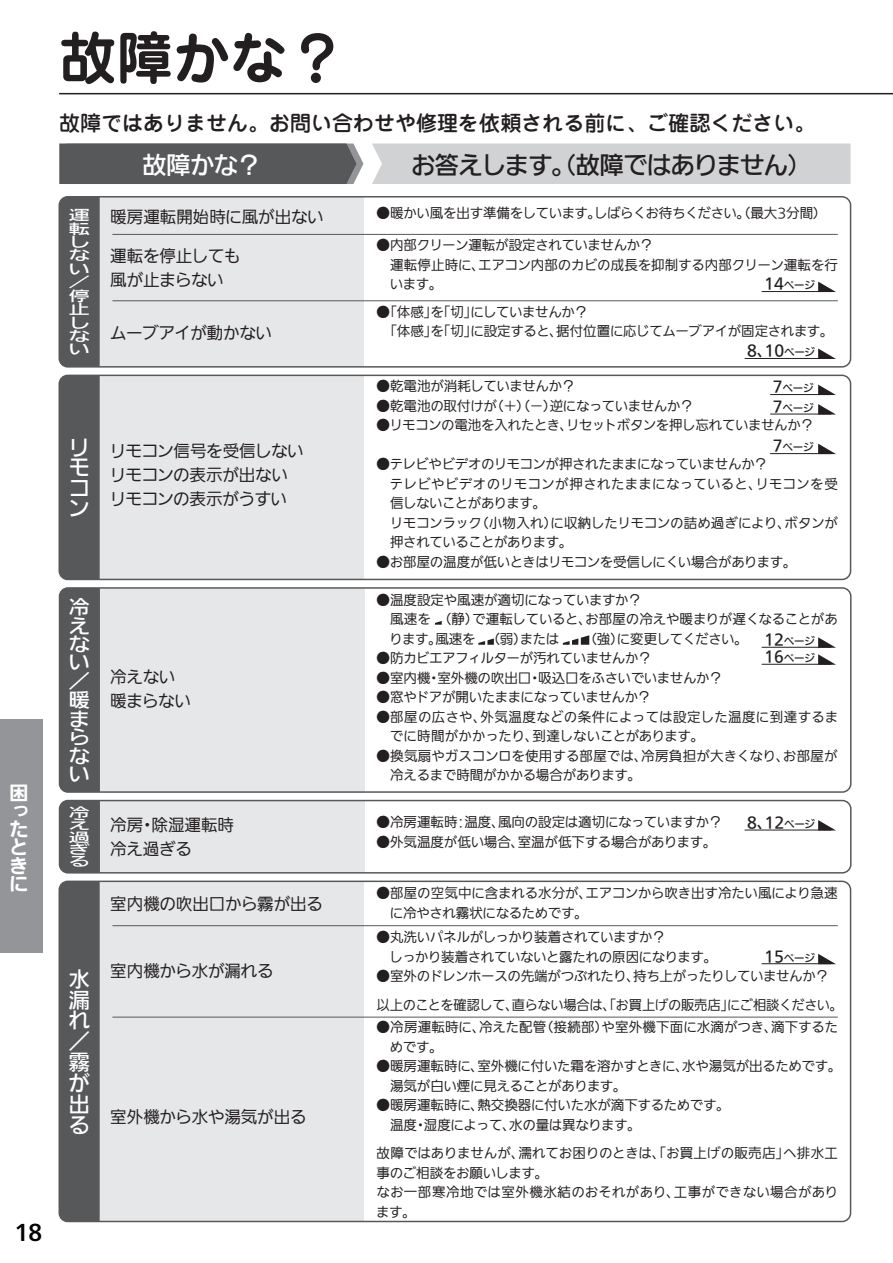
<style>
.page{position:relative;width:893px;height:1263px;background:#fff}
.page>*{position:absolute;margin:0;border:0;box-sizing:border-box;transform-origin:0 0}
.t1{font:57px "Jun 501 Bold 90 pv RKSJ H";color:#231f20}
.t2{font:24px "Iwa UD Go Dsp Pro Md 90 pv RKSJ H";letter-spacing:-.02em;color:#231f20}
.t3{font:24px "Iwa UD Go Dsp Pro Md 90 pv RKSJ H";color:#fff}
.t4{font:21px "Jun 34 Medium 90 pv RKSJ H";color:#231f20}
.t5{font:21px/20.9px "Iwa UD Go Dsp Pro Md 90 pv RKSJ H";color:#fff;text-align:justify}
.t6{font:21px "Iwa UD Go Dsp Pro Bd 90 pv RKSJ H";color:#000}
.t7{font:18.9px/18.6px "Iwa UD Go Dsp Pro Md 90 pv RKSJ H";color:#fff;text-align:justify;scale:1.11 1}
.t8{font:18.9px/18.3px "Iwa UD Go Dsp Pro Bd 90 pv RKSJ H";color:#fff;text-align:justify}
.t9{font:16.5px/24px "Iwa UD Go Dsp Pro Th 90 pv RKSJ H";letter-spacing:-.015em;color:#231f20}
.t10{font:15px "Iwa UD Go Dsp Pro Md 90 pv RKSJ H";color:#231f20}
.t11{font:13.65px/13.5px "Iwa UD Go Dsp Pro Md 90 pv RKSJ H";color:#fff;text-align:justify;scale:1.54 1}
.t12{font:13.5px/19.5px "Iwa UD Go Hon Pro Th 90 pv RKSJ H";letter-spacing:-.015em;color:#231f20}
.t13{font:13.5px/19.5px "Iwa UD Go Hon Pro Th 90 pv RKSJ H";letter-spacing:.01em;color:#231f20}
.t14{font:13.5px "Iwa UD Go Hon Pro Th 90 pv RKSJ H";letter-spacing:-.04em;color:#231f20}
.t15{font:13.5px/19.5px "Iwa UD Go Hon Pro Th 90 pv RKSJ H";letter-spacing:.005em;color:#231f20}
.t16{font:13.5px "Iwa UD Go Hon Pro Th 90 pv RKSJ H";letter-spacing:.02em;color:#231f20}
.t17{font:13.5px "Iwa UD Go Hon Pro Th 90 pv RKSJ H";letter-spacing:-.035em;color:#231f20}
.t18{font:12.6px/12.5px "Iwa UD Go Dsp Pro Md 90 pv RKSJ H";color:#fff;text-align:justify;scale:1.67 1}
.t19{font:10.5px/19.5px "Iwa UD Go Dsp Pro Md 90 pv RKSJ H";letter-spacing:-.025em;color:#231f20}
.s1{font-size:15px}
.s2{font-size:10.5px}
</style>
<div class="page">
<div style="left:0;top:719px;width:42px;height:234px;background:#939598"></div>
<hr style="left:60px;top:93px;width:832px;height:1px;background:#231f20">
<div style="left:59px;top:144px;width:304px;height:40px;background:#57585a"></div>
<div style="left:372px;top:144px;width:478px;height:40px;background:#d1d2d4"></div>
<div style="left:100px;top:881px;width:264px;height:340px;background:#e6e7e9"></div>
<div style="left:58px;top:881px;width:793px;height:341px;border:2px solid #57585a;border-radius:9px"></div>
<div style="left:59px;top:881px;width:41px;height:340px;background:#57585a"></div>
<hr style="left:112px;top:925px;width:725px;height:1px;background:#57585a">
<hr style="left:112px;top:1017px;width:725px;height:1px;background:#57585a">
<hr style="left:761px;top:963px;width:70px;height:1px;background:#231f20">
<svg style="left:818px;top:954px;width:18px;height:10px"></svg>
<div style="left:100px;top:588px;width:264px;height:204px;background:#e6e7e9"></div>
<div style="left:59px;top:587px;width:792px;height:206px;border:2px solid #57585a;border-radius:9px"></div>
<div style="left:59px;top:588px;width:41px;height:204px;background:#57585a"></div>
<hr style="left:761px;top:664px;width:70px;height:1px;background:#231f20">
<svg style="left:818px;top:654px;width:18px;height:11px"></svg>
<div style="left:100px;top:375px;width:264px;height:204px;background:#e6e7e9"></div>
<div style="left:58px;top:375px;width:793px;height:205px;border:2px solid #57585a;border-radius:9px"></div>
<div style="left:59px;top:375px;width:41px;height:204px;background:#57585a"></div>
<hr style="left:770px;top:394px;width:61px;height:1px;background:#231f20">
<svg style="left:818px;top:385px;width:18px;height:10px"></svg>
<hr style="left:770px;top:414px;width:61px;height:1px;background:#231f20">
<svg style="left:818px;top:404px;width:18px;height:11px"></svg>
<hr style="left:770px;top:453px;width:61px;height:1px;background:#231f20">
<svg style="left:818px;top:444px;width:18px;height:10px"></svg>
<hr style="left:761px;top:647px;width:70px;height:1px;background:#231f20">
<svg style="left:818px;top:637px;width:18px;height:11px"></svg>
<svg style="left:435px;top:621px;width:7px;height:4px"></svg>
<svg style="left:478px;top:638px;width:16px;height:7px"></svg>
<svg style="left:563px;top:635px;width:26px;height:10px"></svg>
<div style="left:100px;top:801px;width:264px;height:72px;background:#e6e7e9"></div>
<div style="left:59px;top:800px;width:792px;height:74px;border:2px solid #57585a;border-radius:9px"></div>
<div style="left:59px;top:801px;width:41px;height:72px;background:#57585a"></div>
<div style="left:100px;top:197px;width:264px;height:170px;background:#e6e7e9"></div>
<div style="left:58px;top:196px;width:793px;height:172px;border:2px solid #57585a;border-radius:9px"></div>
<div style="left:59px;top:197px;width:41px;height:170px;background:#57585a"></div>
<hr style="left:112px;top:234px;width:725px;height:1px;background:#57585a">
<hr style="left:112px;top:300px;width:725px;height:1px;background:#57585a">
<hr style="left:761px;top:291px;width:70px;height:1px;background:#231f20">
<svg style="left:818px;top:282px;width:18px;height:10px"></svg>
<hr style="left:744px;top:830px;width:87px;height:1px;background:#231f20">
<svg style="left:818px;top:820px;width:18px;height:11px"></svg>
<hr style="left:744px;top:358px;width:87px;height:1px;background:#231f20">
<svg style="left:818px;top:349px;width:18px;height:10px"></svg>
<h3 class="t8" style="left:9px;top:786px;width:20px">困ったときに</h3>
<h3 class="t6" style="left:15px;top:1224px;width:29px">18</h3>
<h1 class="t1" style="left:59px;top:37px;width:286px">故障かな？</h1>
<h3 class="t4" style="left:59px;top:115px;width:758px">故障ではありません。お問い合わせや修理を依頼される前に、ご確認ください。</h3>
<p class="t11" style="left:69px;top:210px;width:15px">運転しない／停止しない</p>
<h2 class="t3" style="left:142px;top:156px;width:120px">故障かな？</h2>
<h2 class="t2" style="left:410px;top:156px;width:402px">お答えします。（故障ではありません）</h2>
<p class="t9" style="left:110px;top:207px;width:215px">暖房運転開始時に風が出ない</p>
<p class="t12" style="left:376px;top:205px;width:451px">●暖かい風を出す準備をしています。しばらくお待ちください。（最大3分間）</p>
<p class="t9" style="left:110px;top:246px;width:131px">運転を停止しても風が止まらない</p>
<p class="t9" style="left:110px;top:323px;width:163px">ムーブアイが動かない</p>
<p class="t12" style="left:376px;top:237px;width:278px">●内部クリーン運転が設定されていませんか？</p>
<p class="t12" style="left:376px;top:257px;width:463px">　運転停止時に、エアコン内部のカビの成長を抑制する内部クリーン運転を行</p>
<p class="t12" style="left:390px;top:276px;width:54px">います。</p>
<p class="t19" style="left:764px;top:277px;width:52px"><span class="s1">14</span>ページ</p>
<p class="t12" style="left:383px;top:304px;width:452px;text-indent:-7px">●「体感」を「切」にしていませんか？<br>「体感」を「切」に設定すると、据付位置に応じてムーブアイが固定されます。</p>
<p class="t10" style="left:747px;top:345px;width:69px">8、10<span class="s2">ページ</span></p>
<h3 class="t5" style="left:69px;top:440px;width:21px;line-height:20.2px">リモコン</h3>
<p class="t9" style="left:110px;top:441px;width:196px">リモコン信号を受信しないリモコンの表示が出ないリモコンの表示がうすい</p>
<h3 class="t7" style="left:69px;top:600px;width:20px">冷えない／暖まらない</h3>
<p class="t9" style="left:110px;top:667px;width:82px">冷えない暖まらない</p>
<p class="t12" style="left:376px;top:378px;width:200px">●乾電池が消耗していませんか？</p>
<p class="t12" style="left:376px;top:398px;width:318px">●乾電池の取付けが（＋）（－）逆になっていませんか？</p>
<p class="t12" style="left:376px;top:417px;width:439px">●リモコンの電池を入れたとき、リセットボタンを押し忘れていませんか？</p>
<p class="t14" style="left:376px;top:459px;width:393px">●テレビやビデオのリモコンが押されたままになっていませんか？</p>
<p class="t16" style="left:376px;top:479px;width:463px">　テレビやビデオのリモコンが押されたままになっていると、リモコンを受</p>
<p class="t14" style="left:390px;top:498px;width:158px">信しないことがあります。</p>
<p class="t12" style="left:376px;top:515px;width:463px">　リモコンラック（小物入れ）に収納したリモコンの詰め過ぎにより、ボタンが</p>
<p class="t14" style="left:390px;top:537px;width:184px">押されていることがあります。</p>
<p class="t12" style="left:376px;top:554px;width:421px">●お部屋の温度が低いときはリモコンを受信しにくい場合があります。</p>
<p class="t19" style="left:772px;top:380px;width:42px"><span class="s1">7</span>ページ<br><span class="s1">7</span>ページ</p>
<p class="t19" style="left:772px;top:439px;width:42px"><span class="s1">7</span>ページ</p>
<p class="t12" style="left:376px;top:592px;width:266px">●温度設定や風速が適切になっていますか？</p>
<p class="t12" style="left:376px;top:611px;width:463px">　風速を　（静）で運転していると、お部屋の冷えや暖まりが遅くなることがあ</p>
<p class="t14" style="left:389px;top:634px;width:360px">ります。風速を　 （弱）または　　 （強）に変更してください。</p>
<p class="t17" style="left:376px;top:653px;width:276px">●防カビエアフィルターが汚れていませんか？</p>
<p class="t12" style="left:376px;top:670px;width:347px">●室内機・室外機の吹出口・吸込口をふさいでいませんか？</p>
<p class="t14" style="left:376px;top:692px;width:276px">●窓やドアが開いたままになっていませんか？</p>
<p class="t13" style="left:390px;top:709px;width:450px;text-indent:-13px">●部屋の広さや、外気温度などの条件によっては設定した温度に到達するまでに時間がかかったり、到達しないことがあります。</p>
<p class="t12" style="left:390px;top:748px;width:449px;text-indent:-14px">●換気扇やガスコンロを使用する部屋では、冷房負担が大きくなり、お部屋が冷えるまで時間がかかる場合があります。</p>
<p class="t19" style="left:764px;top:633px;width:52px"><span class="s1">12</span>ページ</p>
<p class="t19" style="left:764px;top:650px;width:52px"><span class="s1">16</span>ページ</p>
<p class="t18" style="left:69px;top:807px;width:14px">冷え過ぎる</p>
<p class="t9" style="left:110px;top:815px;width:125px">冷房・除湿運転時冷え過ぎる</p>
<p class="t12" style="left:376px;top:814px;width:347px">●冷房運転時：温度、風向の設定は適切になっていますか？</p>
<p class="t12" style="left:376px;top:834px;width:341px">●外気温度が低い場合、室温が低下する場合があります。</p>
<p class="t10" style="left:747px;top:817px;width:69px">8、12<span class="s2">ページ</span></p>
<p class="t9" style="left:110px;top:894px;width:214px">室内機の吹出口から霧が出る</p>
<p class="t12" style="left:390px;top:885px;width:449px;text-indent:-13px">●部屋の空気中に含まれる水分が、エアコンから吹き出す冷たい風により急速に冷やされ霧状になるためです。</p>
<h3 class="t5" style="left:69px;top:971px;width:22px">水漏れ／霧が出る</h3>
<p class="t9" style="left:110px;top:961px;width:165px">室内機から水が漏れる</p>
<p class="t9" style="left:110px;top:1107px;width:198px">室外機から水や湯気が出る</p>
<p class="t12" style="left:376px;top:929px;width:342px">●丸洗いパネルがしっかり装着されていますか？<br>　しっかり装着されていないと露たれの原因になります。</p>
<p class="t12" style="left:376px;top:964px;width:468px;line-height:28.7px">●室外のドレンホースの先端がつぶれたり、持ち上がったりしていませんか？以上のことを確認して、直らない場合は、「お買上げの販売店」にご相談ください。</p>
<p class="t19" style="left:764px;top:949px;width:52px"><span class="s1">15</span>ページ</p>
<p class="t15" style="left:390px;top:1019px;width:450px;text-indent:-13px">●冷房運転時に、冷えた配管（接続部）や室外機下面に水滴がつき、滴下するためです。</p>
<p class="t12" style="left:376px;top:1058px;width:466px">●暖房運転時に、室外機に付いた霜を溶かすときに、水や湯気が出るためです。　湯気が白い煙に見えることがあります。</p>
<p class="t12" style="left:376px;top:1097px;width:355px">●暖房運転時に、熱交換器に付いた水が滴下するためです。　温度・湿度によって、水の量は異なります。</p>
<p class="t13" style="left:376px;top:1145px;width:463px">故障ではありませんが、濡れてお困りのときは、「お買上げの販売店」へ排水工事のご相談をお願いします。<br>なお一部寒冷地では室外機氷結のおそれがあり、工事ができない場合があります。</p>
</div>
